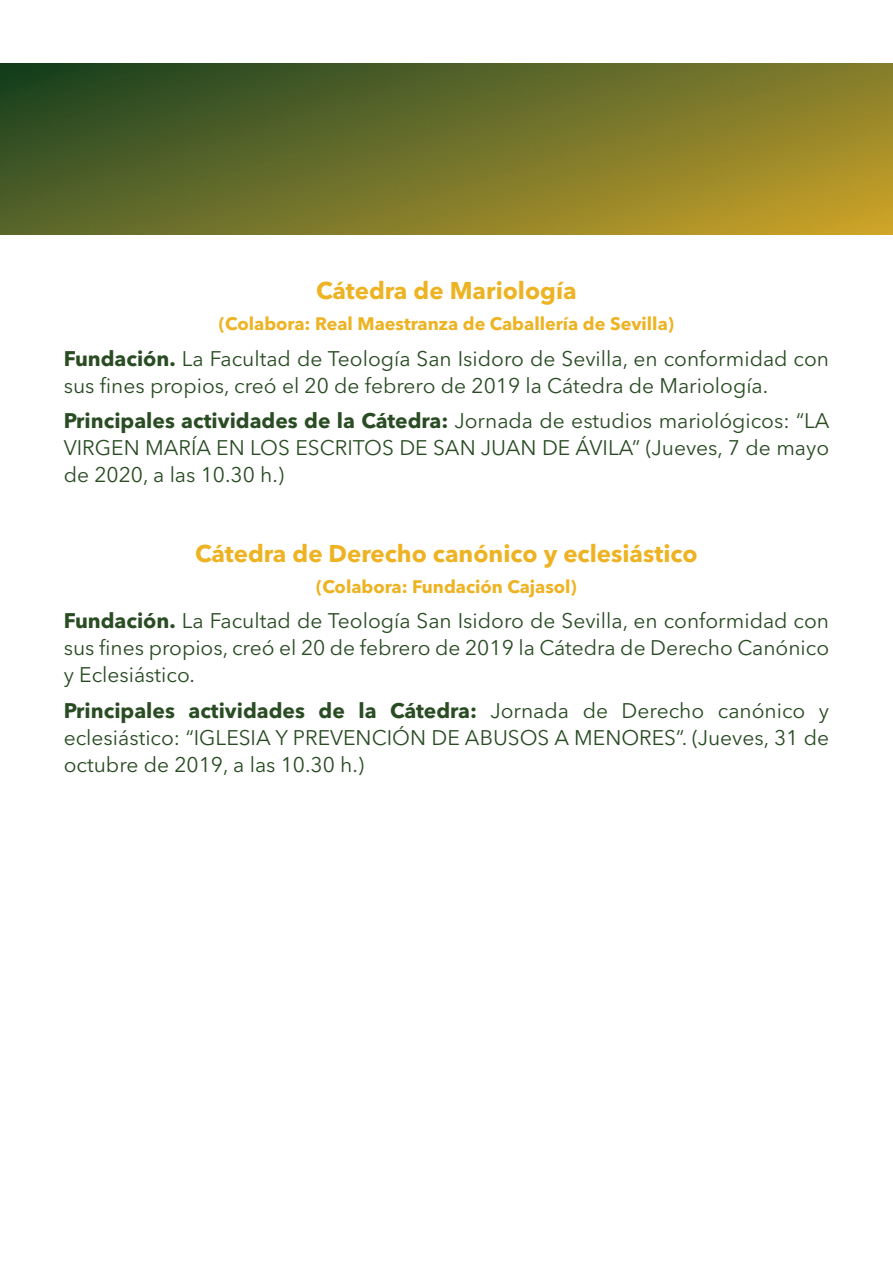
<style>
.page{position:relative;width:893px;height:1263px;background:#fff}
.page>*{position:absolute;margin:0;border:0;box-sizing:border-box;transform-origin:0 0}
.t1{font:700 24px "Avenir Next LT Pro";color:#edb323}
.t2{font:21px/27px "Avenir Next LT Pro";color:#294c23;text-align:justify}
.t3{font:700 18px "Avenir Next LT Pro";color:#edb323}
.s1{font-weight:700}
</style>
<div class="page">
<img style="left:0;top:64px;width:893px;height:170px">
<p class="t1" style="left:316px;top:276px;width:262px">Cátedra de Mariología</p>
<p class="t3" style="left:219px;top:313px;width:457px">(Colabora: Real Maestranza de Caballería de Sevilla)</p>
<p class="t2" style="left:64px;top:345px;width:767px"><span class="s1">Fundación.</span> La Facultad de Teología San Isidoro de Sevilla, en conformidad con sus fines propios, creó el 20 de febrero de 2019 la Cátedra de Mariología.</p>
<p class="t2" style="left:64px;top:407px;width:767px"><span class="s1">Principales actividades de la Cátedra:</span> Jornada de estudios mariológicos: “LA VIRGEN MARÍA EN LOS ESCRITOS DE SAN JUAN DE ÁVILA” (Jueves, 7 de mayo de 2020, a las 10.30 h.)</p>
<p class="t1" style="left:195px;top:538px;width:504px">Cátedra de Derecho canónico y eclesiástico</p>
<p class="t3" style="left:316px;top:575px;width:262px">(Colabora: Fundación Cajasol)</p>
<p class="t2" style="left:64px;top:607px;width:767px"><span class="s1">Fundación.</span> La Facultad de Teología San Isidoro de Sevilla, en conformidad con sus fines propios, creó el 20 de febrero de 2019 la Cátedra de Derecho Canó nico y Eclesiá stico.</p>
<p class="t2" style="left:64px;top:697px;width:767px"><span class="s1">Principales actividades de la Cátedra:</span> Jornada de Derecho canónico y eclesiástico: “IGLESIA Y PREVENCIÓN DE ABUSOS A MENORES”. (Jueves, 31 de octubre de 2019, a las 10.30 h.)</p>
</div>
